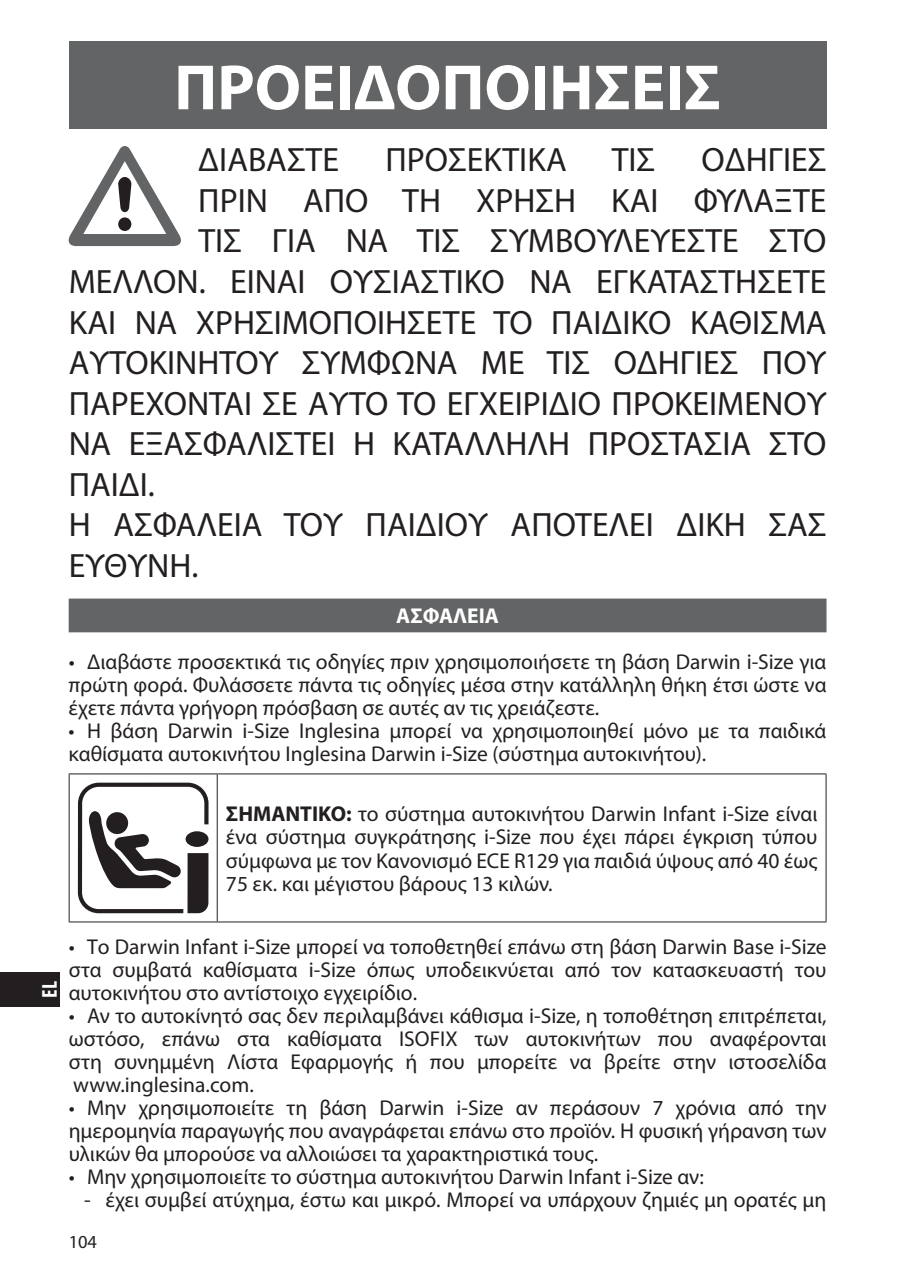
<style>
.page{position:relative;width:913px;height:1285px;background:#fff}
.page>*{position:absolute;margin:0;border:0;box-sizing:border-box;transform-origin:0 0}
.t1{font:700 64.58px "Myriad Pro";color:#fff}
.t2{font:33.77px "Myriad Pro";color:#231f20}
.t3{font:21.53px/23.1px "Myriad Pro";color:#231f20;text-align:justify}
.t4{font:700 21.53px "Myriad Pro";color:#fff}
.t5{font:700 condensed 21.53px "Myriad Pro";color:#fff}
.t6{font:18.38px "Myriad Pro";color:#231f20}
.s1{font-weight:700}
</style>
<div class="page">
<div style="left:0;top:972px;width:60px;height:35px;background:#231f20"></div>
<div style="left:69px;top:599px;width:757px;height:33px;background:#636466"></div>
<hr style="left:69px;top:773px;width:148px;height:1px;background:#231f20">
<hr style="left:69px;top:774px;width:1px;height:148px;background:#231f20">
<hr style="left:217px;top:773px;width:609px;height:1px;background:#231f20">
<hr style="left:217px;top:774px;width:1px;height:148px;background:#231f20">
<hr style="left:825px;top:774px;width:1px;height:148px;background:#231f20">
<hr style="left:69px;top:922px;width:757px;height:1px;background:#231f20">
<svg style="left:78px;top:783px;width:130px;height:130px"></svg>
<div style="left:69px;top:42px;width:757px;height:87px;background:#636466"></div>
<svg style="left:69px;top:146px;width:112px;height:100px"></svg>
<h1 class="t1" style="left:174px;top:63px;width:548px">ΠΡΟΕΙΔΟΠΟΙΗΣΕΙΣ</h1>
<h2 class="t2" style="left:198px;top:147px;width:142px">ΔΙΑΒΑΣΤΕ</h2>
<h2 class="t2" style="left:385px;top:147px;width:183px">ΠΡΟΣΕΚΤΙΚΑ</h2>
<h2 class="t2" style="left:611px;top:147px;width:45px">ΤΙΣ</h2>
<h2 class="t2" style="left:701px;top:147px;width:126px">ΟΔΗΓΙΕΣ</h2>
<h2 class="t2" style="left:198px;top:188px;width:629px">ΠΡΙΝ ΑΠΟ ΤΗ ΧΡΗΣΗ ΚΑΙ ΦΥΛΑΞΤΕ</h2>
<h2 class="t2" style="left:198px;top:228px;width:629px">ΤΙΣ ΓΙΑ ΝΑ ΤΙΣ ΣΥΜΒΟΥΛΕΥΕΣΤΕ ΣΤΟ</h2>
<h2 class="t2" style="left:69px;top:269px;width:759px">ΜΕΛΛΟΝ. ΕΙΝΑΙ ΟΥΣΙΑΣΤΙΚΟ ΝΑ ΕΓΚΑΤΑΣΤΗΣΕΤΕ</h2>
<h2 class="t2" style="left:69px;top:309px;width:759px">ΚΑΙ ΝΑ ΧΡΗΣΙΜΟΠΟΙΗΣΕΤΕ ΤΟ ΠΑΙΔΙΚΟ ΚΑΘΙΣΜΑ</h2>
<h2 class="t2" style="left:69px;top:350px;width:759px">ΑΥΤΟΚΙΝΗΤΟΥ ΣΥΜΦΩΝΑ ΜΕ ΤΙΣ ΟΔΗΓΙΕΣ ΠΟΥ</h2>
<h2 class="t2" style="left:69px;top:390px;width:759px">ΠΑΡΕΧΟΝΤΑΙ ΣΕ ΑΥΤΟ ΤΟ ΕΓΧΕΙΡΙΔΙΟ ΠΡΟΚΕΙΜΕΝΟΥ</h2>
<h2 class="t2" style="left:69px;top:431px;width:759px">ΝΑ ΕΞΑΣΦΑΛΙΣΤΕΙ Η ΚΑΤΑΛΛΗΛΗ ΠΡΟΣΤΑΣΙΑ ΣΤΟ</h2>
<h2 class="t2" style="left:69px;top:472px;width:88px">ΠΑΙΔΙ.</h2>
<h2 class="t2" style="left:69px;top:512px;width:759px">Η ΑΣΦΑΛΕΙΑ ΤΟΥ ΠΑΙΔΙΟΥ ΑΠΟΤΕΛΕΙ ΔΙΚΗ ΣΑΣ</h2>
<h2 class="t2" style="left:69px;top:553px;width:131px">ΕΥΘΥΝΗ.</h2>
<p class="t4" style="left:396px;top:608px;width:104px">ΑΣΦΑΛΕΙΑ</p>
<p class="t3" style="left:69px;top:652px;width:759px">• Διαβάστε προσεκτικά τις οδηγίες πριν χρησιμοποιήσετε τη βάση Darwin i-Size για πρώτη φορά. Φυλάσσετε πάντα τις οδηγίες μέσα στην κατάλληλη θήκη έτσι ώστε να έχετε πάντα γρήγορη πρόσβαση σε αυτές αν τις χρειάζεστε.</p>
<p class="t3" style="left:69px;top:721px;width:759px">• Η βάση Darwin i-Size Inglesina μπορεί να χρησιμοποιηθεί μόνο με τα παιδικά καθίσματα αυτοκινήτου Inglesina Darwin i-Size (σύστημα αυτοκινήτου).</p>
<p class="t3" style="left:226px;top:804px;width:593px"><span class="s1">ΣΗΜΑΝΤΙΚΟ:</span> το σύστημα αυτοκινήτου Darwin Infant i-Size είναι ένα σύστημα συγκράτησης i-Size που έχει πάρει έγκριση τύπου σύμφωνα με τον Κανονισμό ECE R129 για παιδιά ύψους από 40 έως 75 εκ. και μέγιστου βάρους 13 κιλών.</p>
<p class="t5" style="left:37px;top:998px;width:18px;rotate:-90deg">EL</p>
<p class="t3" style="left:69px;top:936px;width:759px">• Το Darwin Infant i-Size μπορεί να τοποθετηθεί επάνω στη βάση Darwin Base i-Size στα συμβατά καθίσματα i-Size όπως υποδεικνύεται από τον κατασκευαστή του αυτοκινήτου στο αντίστοιχο εγχειρίδιο.</p>
<p class="t3" style="left:69px;top:1006px;width:759px">• Αν το αυτοκίνητό σας δεν περιλαμβάνει κάθισμα i-Size, η τοποθέτηση επιτρέπεται, ωστόσο, επάνω στα καθίσματα ISOFIX των αυτοκινήτων που αναφέρονται στη συνημμένη Λίστα Εφαρμογής ή που μπορείτε να βρείτε στην ιστοσελίδα www.inglesina.com.</p>
<p class="t3" style="left:69px;top:1098px;width:759px">• Μην χρησιμοποιείτε τη βάση Darwin i-Size αν περάσουν 7 χρόνια από την ημερομηνία παραγωγής που αναγράφεται επάνω στο προϊόν. Η φυσική γήρανση των υλικών θα μπορούσε να αλλοιώσει τα χαρακτηριστικά τους.</p>
<p class="t3" style="left:69px;top:1167px;width:636px">• Μην χρησιμοποιείτε το σύστημα αυτοκινήτου Darwin Infant i-Size αν:</p>
<p class="t3" style="left:84px;top:1190px;width:744px">- έχει συμβεί ατύχημα, έστω και μικρό. Μπορεί να υπάρχουν ζημιές μη ορατές μη</p>
<p class="t6" style="left:69px;top:1235px;width:30px">104</p>
</div>
